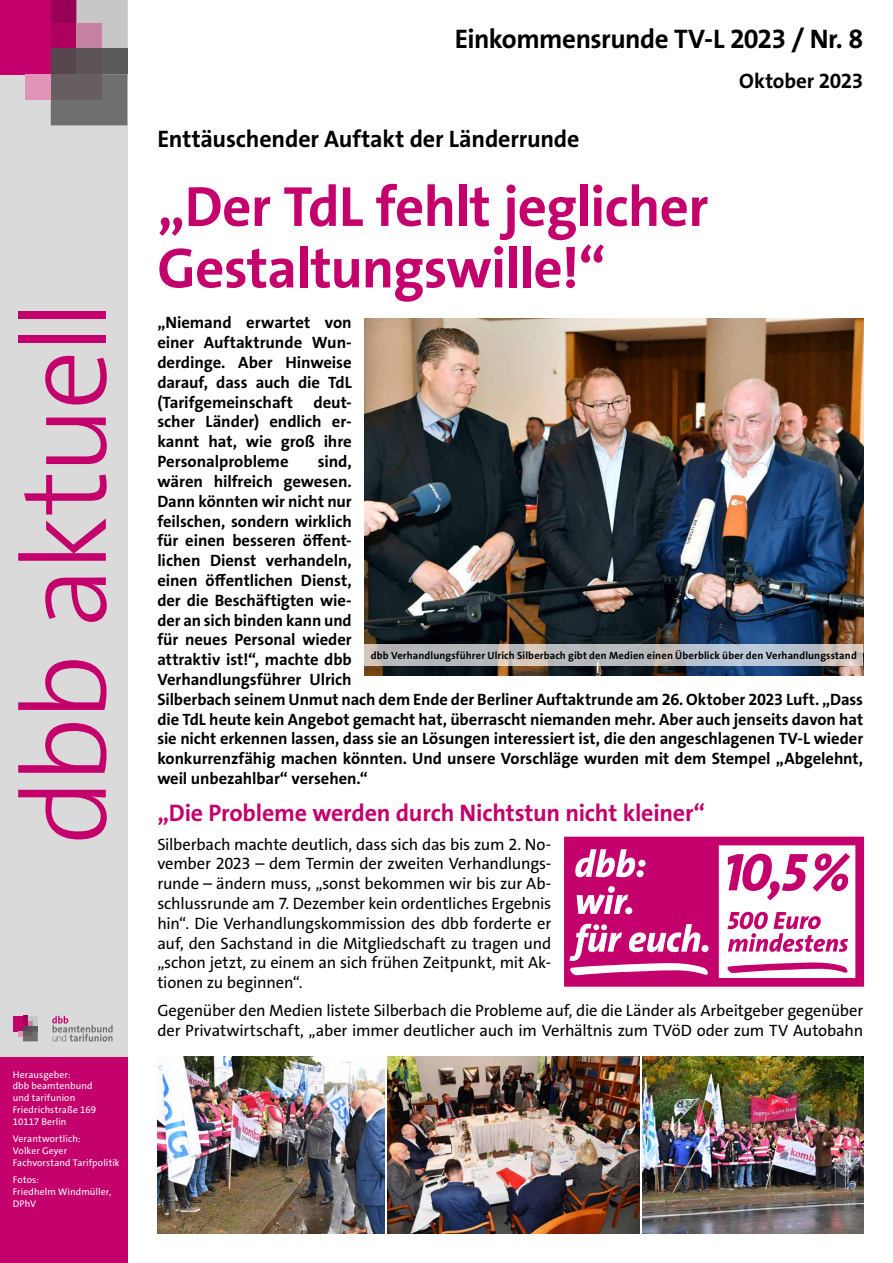
<style>
.page{position:relative;width:893px;height:1263px;background:#fff}
.page>*{position:absolute;margin:0;border:0;box-sizing:border-box;transform-origin:0 0}
.t1{font:300 120px "The Sans Os F";letter-spacing:-.045em;color:#c3006b}
.t2{font:700 57px/61.5px "The Sans Os F";letter-spacing:-.015em;color:#c3006b}
.t3{font:700 27px "The Sans Os F";letter-spacing:-.02em;color:#000}
.t4{font:700 24px "The Sans Os F";letter-spacing:-.01em;color:#c3006b}
.t5{font:700 24px "The Sans Os F";letter-spacing:-.01em;color:#000}
.t6{font:700 21px "The Sans Os F";letter-spacing:-.005em;color:#000}
.t7{font:700 16.5px/19.8px "The Sans Os F";letter-spacing:-.005em;color:#000;text-align:justify}
.t8{font:16.5px/19.8px "The Sans Os F";letter-spacing:-.01em;color:#000;text-align:justify}
.t9{font:700 10.5px "The Sans Os F";letter-spacing:.01em;color:#000}
.t10{font:9.75px/11.7px "The Sans Os F";letter-spacing:.01em;color:#fff}
</style>
<div class="page">
<div style="left:0;top:0;width:127px;height:1263px;background:#dadada"></div>
<div style="left:0;top:0;width:51px;height:74px;background:#c3006b"></div>
<div style="left:51px;top:0;width:25px;height:23px;background:#980053"></div>
<div style="left:51px;top:23px;width:25px;height:26px;background:#ae005f"></div>
<div style="left:51px;top:49px;width:25px;height:25px;background:#55454c"></div>
<svg style="left:76px;top:0;width:51px;height:49px;background:#c3b1b9"></svg>
<div style="left:76px;top:49px;width:26px;height:25px;background:#5b5356"></div>
<div style="left:102px;top:49px;width:25px;height:25px;background:#5a5a59"></div>
<svg style="left:51px;top:74px;width:76px;height:51px;background:#6d696a"></svg>
<div style="left:25px;top:74px;width:26px;height:26px;background:#e094b7"></div>
<div style="left:0;top:1057px;width:127px;height:206px;background:#c3006b"></div>
<svg style="left:52px;top:1016px;width:61px;height:25px"></svg>
<div style="left:13px;top:1016px;width:10px;height:15px;background:#c3006b"></div>
<svg style="left:18px;top:1016px;width:20px;height:25px"></svg>
<img style="left:364px;top:319px;width:499px;height:356px">
<svg style="left:364px;top:644px;width:499px;height:22px;background:#bcbec0"></svg>
<img style="left:643px;top:1057px;width:220px;height:176px">
<img style="left:387px;top:1057px;width:252px;height:176px">
<img style="left:157px;top:1057px;width:227px;height:176px">
<svg style="left:564px;top:837px;width:300px;height:150px"></svg>
<h1 class="t1" style="left:-12px;top:845px;width:547px;rotate:-90deg">dbb aktuell</h1>
<p class="t10" style="left:13px;top:1069px;width:85px">Herausgeber:<br>dbb beamtenbund und tarifunion<br>Friedrichstraße 169<br>10117 Berlin</p>
<p class="t10" style="left:13px;top:1133px;width:108px">Verantwortlich:<br>Volker Geyer<br>Fachvorstand Tarifpolitik</p>
<p class="t10" style="left:13px;top:1174px;width:100px">Fotos:<br>Friedhelm Windmüller,<br>DPhV</p>
<h3 class="t3" style="left:455px;top:21px;width:410px">Einkommensrunde TV-L 2023 / Nr. 8</h3>
<p class="t6" style="left:739px;top:68px;width:125px">Oktober 2023</p>
<h3 class="t5" style="left:157px;top:123px;width:424px">Enttäuschender Auftakt der Länderrunde</h3>
<h2 class="t2" style="left:157px;top:176px;width:553px">„Der TdL fehlt jeglicher<br>Gestaltungswille!“</h2>
<p class="t7" style="left:157px;top:313px;width:196px">„Niemand erwartet von einer Auftaktrunde Wun&shy;derdinge. Aber Hinweise darauf, dass auch die TdL (Tarifgemeinschaft deut&shy;scher Länder) endlich er&shy;kannt hat, wie groß ihre Personalprobleme</p>
<p class="t7" style="left:157px;top:452px;width:707px;text-align:left;text-indent:160px">sind,<br>wären hilfreich gewesen.<br>Dann könnten wir nicht nur<br>feilschen, sondern wirklich<br>für einen besseren öffent-<br>lichen Dienst verhandeln,<br>einen öffentlichen Dienst,<br>der die Beschäftigten wie-<br>der an sich binden kann und<br>für neues Personal wieder<br>attraktiv ist!“, machte dbb<br>Verhandlungsführer Ulrich<br>Silberbach seinem Unmut nach dem Ende der Berliner Auftaktrunde am 26. Oktober 2023 Luft. „Dass die TdL heute kein Angebot gemacht hat, überrascht niemanden mehr. Aber auch jenseits davon hat sie nicht erkennen lassen, dass sie an Lösungen interessiert ist, die den angeschlagenen TV-L wieder konkurrenzfähig machen könnten. Und unsere Vorschläge wurden mit dem Stempel „Abgelehnt, weil unbezahlbar“ versehen.“</p>
<h3 class="t4" style="left:157px;top:798px;width:549px">„Die Probleme werden durch Nichtstun nicht kleiner“</h3>
<p class="t8" style="left:157px;top:834px;width:395px">Silberbach machte deutlich, dass sich das bis zum 2. No&shy;vember 2023 – dem Termin der zweiten Verhandlungs&shy;runde – ändern muss, „sonst bekommen wir bis zur Ab&shy;schlussrunde am 7. Dezember kein ordentliches Ergebnis hin“. Die Verhandlungskommission des dbb forderte er auf, den Sachstand in die Mitgliedschaft zu tragen und „schon jetzt, zu einem an sich frühen Zeitpunkt, mit Ak&shy;tionen zu beginnen“.</p>
<p class="t8" style="left:157px;top:1001px;width:707px">Gegenüber den Medien listete Silberbach die Probleme auf, die die Länder als Arbeitgeber gegenüber der Privatwirtschaft, „aber immer deutlicher auch im Verhältnis zum TVöD oder zum TV Autobahn</p>
<p class="t9" style="left:371px;top:649px;width:487px">dbb Verhandlungsführer Ulrich Silberbach gibt den Medien einen Überblick über den Verhandlungsstand</p>
</div>
